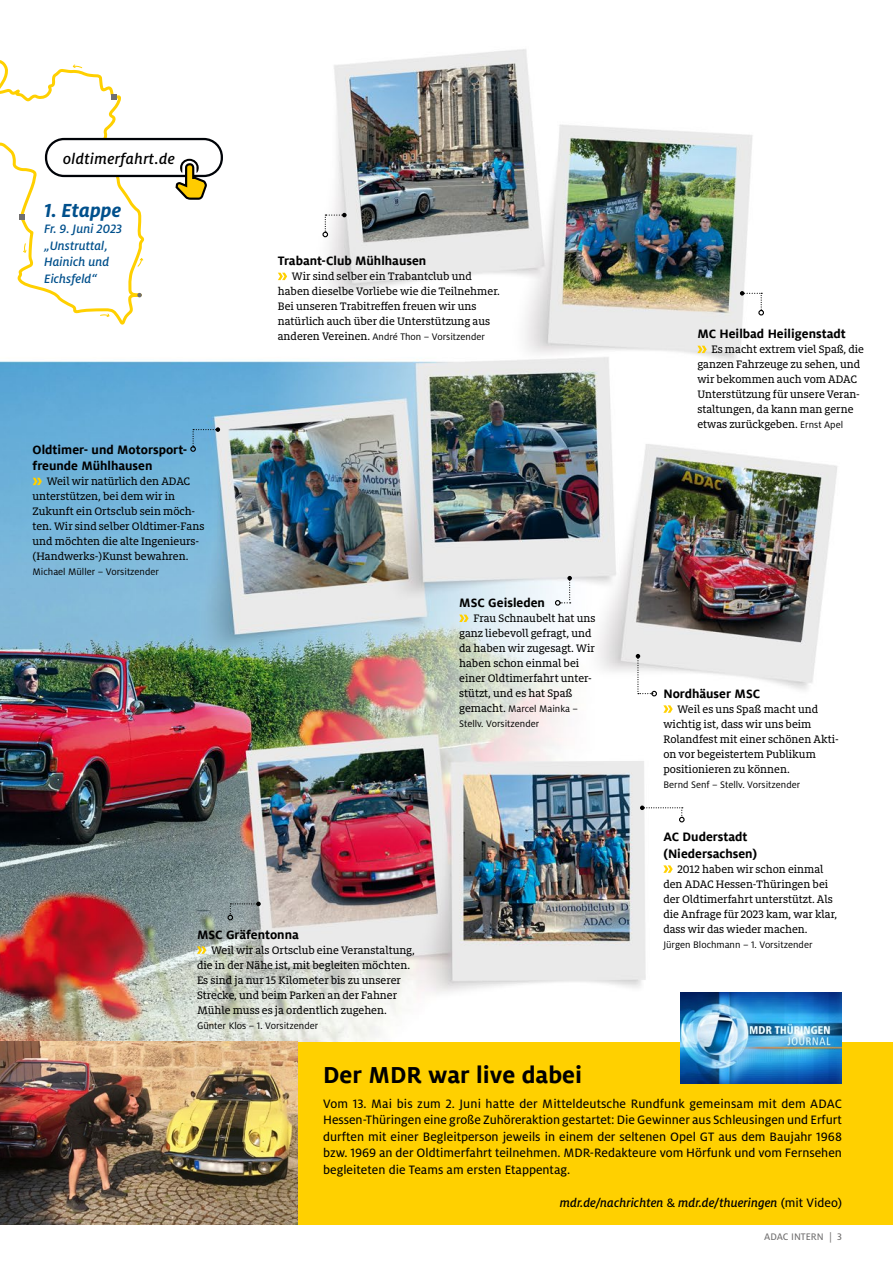
<style>
.page{position:relative;width:893px;height:1263px;background:#fff}
.page>*{position:absolute;margin:0;border:0;box-sizing:border-box;transform-origin:0 0}
.t1{font:700 25.5px "Milo ADAC";color:#000}
.t2{font:italic 700 21px "Milo ADAC";color:#00508c}
.t3{font:italic 500 16.5px "Milo ADAC";letter-spacing:.02em;color:#000}
.t4{font:13.5px/16.5px "Milo ADAC Text";color:#000;text-align:justify}
.t5{font:700 13.5px/16.5px "Milo ADAC";color:#000}
.t6{font:italic 500 13.5px "Milo ADAC";color:#000}
.t7{font:italic 500 13.5px/16.5px "Milo ADAC";color:#00508c}
.t8{font:12px/15px "Milo Slab ADAC Text";color:#000}
.t9{font:10.5px/15px "Milo ADAC";color:#000}
.t10{font:10.5px "Milo ADAC Text";color:#706f6f}
.s1{font-family:"Milo Slab ADAC Text";font-size:12px}
.s2{font-family:"Milo ADAC";font-size:10.5px}
.s3{font-family:"Milo ADAC Text";font-weight:400;font-style:normal}
</style>
<div class="page">
<img style="left:0;top:49px;width:838px;height:993px">
<div style="left:0;top:1042px;width:893px;height:183px;background:#ffd000"></div>
<img style="left:0;top:1042px;width:298px;height:183px">
<img style="left:680px;top:992px;width:162px;height:91px">
<svg style="left:33px;top:478px;width:9px;height:7px"></svg>
<svg style="left:663px;top:865px;width:10px;height:8px"></svg>
<svg style="left:663px;top:705px;width:10px;height:8px"></svg>
<svg style="left:197px;top:946px;width:9px;height:8px"></svg>
<svg style="left:697px;top:346px;width:10px;height:7px"></svg>
<svg style="left:0;top:49px;width:174px;height:284px"></svg>
<svg style="left:23px;top:243px;width:4px;height:10px"></svg>
<svg style="left:99px;top:313px;width:11px;height:4px"></svg>
<svg style="left:137px;top:258px;width:6px;height:10px"></svg>
<svg style="left:73px;top:65px;width:10px;height:4px"></svg>
<svg style="left:111px;top:94px;width:5px;height:6px"></svg>
<svg style="left:19px;top:214px;width:6px;height:5px"></svg>
<svg style="left:137px;top:293px;width:5px;height:4px"></svg>
<div style="left:46px;top:139px;width:176px;height:37px;background:#fff;border-radius:18px"></div>
<div style="left:45px;top:138px;width:178px;height:39px;border:2px solid #000308;border-radius:18px"></div>
<svg style="left:175px;top:159px;width:32px;height:41px"></svg>
<svg style="left:278px;top:273px;width:9px;height:7px"></svg>
<svg style="left:459px;top:615px;width:10px;height:7px"></svg>
<svg style="left:640px;top:805px;width:45px;height:17px"></svg>
<svg style="left:740px;top:291px;width:24px;height:24px"></svg>
<svg style="left:322px;top:213px;width:25px;height:24px"></svg>
<svg style="left:190px;top:427px;width:30px;height:25px"></svg>
<svg style="left:227px;top:902px;width:34px;height:18px"></svg>
<svg style="left:555px;top:576px;width:17px;height:30px"></svg>
<svg style="left:636px;top:654px;width:21px;height:42px"></svg>
<h3 class="t3" style="left:63px;top:150px;width:113px">oldtimerfahrt.de</h3>
<h2 class="t2" style="left:44px;top:198px;width:78px">1. Etappe</h2>
<p class="t7" style="left:44px;top:221px;width:79px">Fr. 9. Juni 2023 „Unstruttal,<br>Hainich und<br>Eichsfeld“</p>
<p class="t5" style="left:33px;top:441px;width:156px">Oldtimer- und Motorsport&shy;freunde Mühlhausen</p>
<p class="t8" style="left:33px;top:474px;width:173px;text-indent:14px">Weil wir natürlich den ADAC unterstützen, bei dem wir in<br>Zukunft ein Ortsclub sein möch&shy;ten. Wir sind selber Oldtimer-Fans und möchten die alte Ingenieurs-(Handwerks-)Kunst bewahren.</p>
<p class="t9" style="left:33px;top:564px;width:128px">Michael Müller – Vorsitzender</p>
<p class="t5" style="left:278px;top:253px;width:150px">Trabant-Club Mühlhausen</p>
<p class="t8" style="left:278px;top:269px;width:224px;text-indent:14px">Wir sind selber ein Trabantclub und haben dieselbe Vorliebe wie die Teilnehmer.<br>Bei unseren Trabitreffen freuen wir uns natürlich auch über die Unterstützung aus</p>
<p class="t9" style="left:278px;top:329px;width:209px"><span class="s1">anderen Vereinen.</span> André Thon – Vorsitzender</p>
<p class="t5" style="left:459px;top:594px;width:87px">MSC Geisleden</p>
<p class="t8" style="left:459px;top:610px;width:138px;text-indent:14px">Frau Schnaubelt hat uns ganz liebevoll gefragt, und da haben wir zugesagt. Wir haben schon einmal bei einer Oldtimerfahrt unter&shy;stützt, und es hat Spaß</p>
<p class="t9" style="left:459px;top:701px;width:120px"><span class="s1">gemacht.</span> Marcel Mainka –<br>Stellv. Vorsitzender</p>
<p class="t5" style="left:197px;top:926px;width:103px">MSC Gräfentonna</p>
<p class="t8" style="left:197px;top:942px;width:219px;text-indent:14px">Weil wir als Ortsclub eine Veranstaltung, die in der Nähe ist, mit begleiten möchten.<br>Es sind ja nur 15 Kilometer bis zu unserer Strecke, und beim Parken an der Fahner Mühle muss es ja ordentlich zugehen.</p>
<p class="t9" style="left:197px;top:1018px;width:123px">Günter Klos – 1. Vorsitzender</p>
<p class="t5" style="left:697px;top:326px;width:150px">MC Heilbad Heiligenstadt</p>
<p class="t8" style="left:697px;top:342px;width:168px;text-indent:14px">Es macht extrem viel Spaß, die ganzen Fahrzeuge zu sehen, und wir bekommen auch vom ADAC<br>Unterstützung für unsere Veran&shy;staltungen, da kann man gerne etwas zurückgeben. <span class="s2">Ernst Apel</span></p>
<p class="t5" style="left:663px;top:685px;width:98px">Nordhäuser MSC</p>
<p class="t8" style="left:663px;top:701px;width:177px;text-indent:14px">Weil es uns Spaß macht und wichtig ist, dass wir uns beim<br>Rolandfest mit einer schönen Akti&shy;on vor begeistertem Publikum positionieren zu können.</p>
<p class="t9" style="left:663px;top:777px;width:138px">Bernd Senf – Stellv. Vorsitzender</p>
<p class="t5" style="left:663px;top:829px;width:95px">AC Duderstadt (Niedersachsen)</p>
<p class="t8" style="left:663px;top:861px;width:175px;text-indent:14px">2012 haben wir schon einmal den ADAC Hessen-Thüringen bei der Oldtimerfahrt unterstützt. Als die Anfrage für 2023 kam, war klar, dass wir das wieder machen.</p>
<p class="t9" style="left:663px;top:937px;width:151px">Jürgen Blochmann – 1. Vorsitzender</p>
<h1 class="t1" style="left:323px;top:1061px;width:260px">Der MDR war live dabei</h1>
<p class="t4" style="left:323px;top:1095px;width:520px">Vom 13. Mai bis zum 2. Juni hatte der Mitteldeutsche Rundfunk gemeinsam mit dem ADAC Hessen-Thüringen eine große Zuhöreraktion gestartet: Die Gewinner aus Schleusingen und Erfurt durften mit einer Begleitperson jeweils in einem der seltenen Opel GT aus dem Baujahr 1968 bzw. 1969 an der Oldtimerfahrt teilnehmen. MDR-Redakteure vom Hörfunk und vom Fernsehen begleiteten die Teams am ersten Etappentag.</p>
<p class="t6" style="left:560px;top:1195px;width:284px">mdr.de/nachrichten <span class="s3">&amp;</span> mdr.de/thueringen <span class="s3">(mit Video)</span></p>
<p class="t10" style="left:764px;top:1231px;width:79px">ADAC INTERN | 3</p>
</div>
